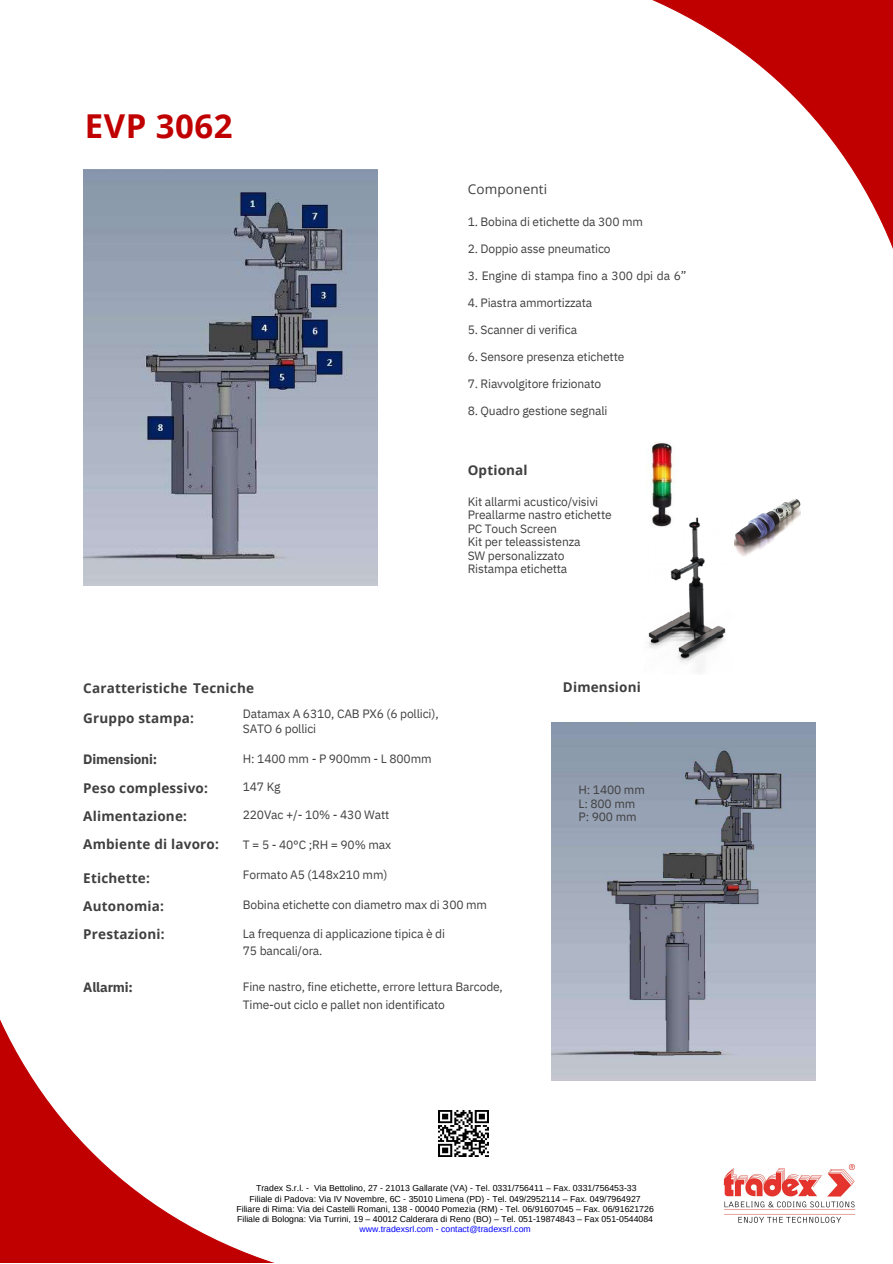
<style>
.page{position:relative;width:893px;height:1264px;background:#fff}
.page>*{position:absolute;margin:0;border:0;box-sizing:border-box;transform-origin:0 0}
.t1{font:700 32.85px "Open Sans";letter-spacing:.015em;color:#c00000}
.t2{font:700 13.5px "Open Sans";letter-spacing:.015em;color:#404040}
.t3{font:700 13.5px "IBM Plex Sans";letter-spacing:-.015em;color:#404040}
.t4{font:13.5px "Open Sans";letter-spacing:.015em;color:#404040}
.t5{font:12px/13.5px "IBM Plex Sans";letter-spacing:-.015em;color:#404040}
.t6{font:8.7px "Arimo";letter-spacing:.005em;color:#000}
.t7{font:8.7px "Arimo";letter-spacing:.005em;color:#00f}
</style>
<div class="page">
<svg style="left:0;top:1019px;width:271px;height:243px"></svg>
<img style="left:83px;top:169px;width:295px;height:416px">
<svg style="left:370px;top:169px;width:8px;height:382px;background:#a2abbc"></svg>
<img style="left:551px;top:722px;width:264px;height:358px">
<img style="left:438px;top:1110px;width:50px;height:46px">
<img style="left:648px;top:551px;width:78px;height:121px">
<svg style="left:652px;top:0;width:240px;height:551px"></svg>
<img style="left:723px;top:1164px;width:133px;height:59px">
<img style="left:734px;top:496px;width:66px;height:61px">
<img style="left:651px;top:441px;width:27px;height:87px">
<p class="t1" style="left:85px;top:103px;width:149px">EVP 3062</p>
<p class="t4" style="left:467px;top:179px;width:81px">Componenti</p>
<p class="t5" style="left:467px;top:215px;width:177px">1. Bobina di etichette da 300 mm</p>
<p class="t5" style="left:467px;top:242px;width:144px">2. Doppio asse pneumatico</p>
<p class="t5" style="left:467px;top:269px;width:220px">3. Engine di stampa fino a 300 dpi da 6”</p>
<p class="t5" style="left:467px;top:296px;width:126px">4. Piastra ammortizzata</p>
<p class="t5" style="left:467px;top:323px;width:111px">5. Scanner di verifica</p>
<p class="t5" style="left:467px;top:350px;width:158px">6. Sensore presenza etichette</p>
<p class="t5" style="left:467px;top:377px;width:135px">7. Riavvolgitore frizionato</p>
<p class="t5" style="left:467px;top:404px;width:141px">8. Quadro gestione segnali</p>
<p class="t2" style="left:467px;top:460px;width:61px">Optional</p>
<p class="t5" style="left:467px;top:494px;width:145px">Kit allarmi acustico/visivi<br>Preallarme nastro etichette<br>PC Touch Screen</p>
<p class="t5" style="left:467px;top:535px;width:114px">Kit per teleassistenza</p>
<p class="t5" style="left:467px;top:548px;width:101px">SW personalizzato<br>Ristampa etichetta</p>
<p class="t2" style="left:83px;top:678px;width:172px">Caratteristiche Tecniche</p>
<p class="t2" style="left:83px;top:709px;width:112px">Gruppo stampa:</p>
<p class="t5" style="left:243px;top:707px;width:197px">Datamax A 6310, CAB PX6 (6 pollici),</p>
<p class="t5" style="left:243px;top:721px;width:75px">SATO 6 pollici</p>
<p class="t5" style="left:243px;top:751px;width:190px">H: 1400 mm - P 900mm - L 800mm</p>
<p class="t5" style="left:243px;top:779px;width:39px">147 Kg</p>
<p class="t5" style="left:243px;top:807px;width:148px">220Vac +/- 10% - 430 Watt</p>
<p class="t5" style="left:243px;top:837px;width:150px">T = 5 - 40°C ;RH = 90% max</p>
<p class="t5" style="left:243px;top:868px;width:146px">Formato A5 (148x210 mm)</p>
<p class="t5" style="left:243px;top:898px;width:246px">Bobina etichette con diametro max di 300 mm</p>
<p class="t5" style="left:243px;top:927px;width:204px">La frequenza di applicazione tipica è di</p>
<p class="t5" style="left:243px;top:943px;width:81px">75 bancali/ora.</p>
<p class="t5" style="left:243px;top:979px;width:261px">Fine nastro, fine etichette, errore lettura Barcode,</p>
<p class="t5" style="left:243px;top:997px;width:203px">Time-out ciclo e pallet non identificato</p>
<p class="t3" style="left:83px;top:749px;width:75px">Dimensioni:</p>
<p class="t2" style="left:83px;top:778px;width:126px">Peso complessivo:</p>
<p class="t2" style="left:83px;top:806px;width:105px">Alimentazione:</p>
<p class="t2" style="left:83px;top:834px;width:137px">Ambiente di lavoro:</p>
<p class="t2" style="left:83px;top:868px;width:68px">Etichette:</p>
<p class="t2" style="left:83px;top:896px;width:82px">Autonomia:</p>
<p class="t2" style="left:83px;top:924px;width:83px">Prestazioni:</p>
<p class="t3" style="left:83px;top:978px;width:51px">Allarmi:</p>
<p class="t2" style="left:563px;top:677px;width:80px">Dimensioni</p>
<p class="t5" style="left:578px;top:783px;width:68px">H: 1400 mm<br>L: 800 mm<br>P: 900 mm</p>
<p class="t6" style="left:256px;top:1183px;width:382px">Tradex S.r.l. - Via Bettolino, 27 - 21013 Gallarate (VA) - Tel. 0331/756411 – Fax. 0331/756453-33</p>
<p class="t6" style="left:249px;top:1193px;width:392px">Filiale di Padova: Via IV Novembre, 6C - 35010 Limena (PD) - Tel. 049/2952114 – Fax. 049/7964927</p>
<p class="t6" style="left:236px;top:1203px;width:419px">Filiare di Rima: Via dei Castelli Romani, 138 - 00040 Pomezia (RM) - Tel. 06/91607045 – Fax. 06/91621726</p>
<p class="t6" style="left:237px;top:1213px;width:417px">Filiale di Bologna: Via Turrini, 19 – 40012 Calderara di Reno (BO) – Tel. 051-19874843 – Fax 051-0544084</p>
<p class="t7" style="left:359px;top:1224px;width:173px">www.tradexsrl.com - contact@tradexsrl.com</p>
</div>
